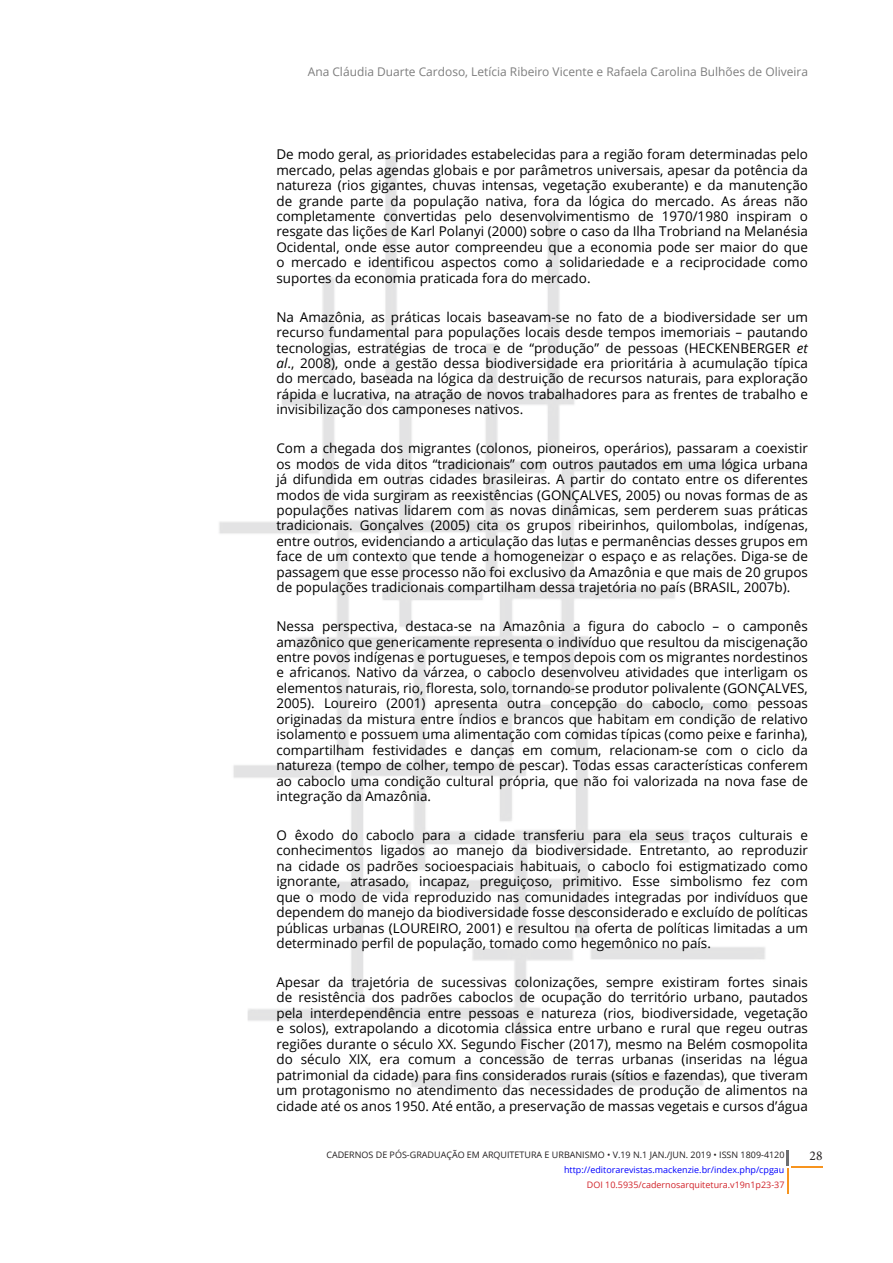
<style>
.page{position:relative;width:893px;height:1263px;background:#fff}
.page>*{position:absolute;margin:0;border:0;box-sizing:border-box;transform-origin:0 0}
.Normal__Web{font:13.5px/15.5px "Open Sans";color:#000;text-align:justify}
.t1{font:13.5px "Minion Pro";color:#231f20}
.CPFAU-TítuloPortuguê{font:12px "Open Sans";color:#7d7d7d}
.t2{font:9px "Open Sans";color:#231f20}
.t3{font:9px "Open Sans";color:#00f}
.t4{font:9px "Open Sans";color:#d1232a}
.s1{font-style:italic}
</style>
<div class="page">
<img style="left:219px;top:157px;width:546px;height:930px">
<svg style="left:787px;top:1150px;width:2px;height:15px"></svg>
<hr style="left:791px;top:1166px;width:31px;height:2px;background:#f7941e">
<hr style="left:787px;top:1168px;width:2px;height:26px;background:#f7941e">
<p class="CPFAU-TítuloPortuguê" style="left:308px;top:63px;width:502px">Ana Cláudia Duarte Cardoso, Letícia Ribeiro Vicente e Rafaela Carolina Bulhões de Oliveira</p>
<p class="Normal__Web" style="left:276px;top:146px;width:533px">De modo geral, as prioridades estabelecidas para a região foram determinadas pelo mercado, pelas agendas globais e por parâmetros universais, apesar da potência da natureza (rios gigantes, chuvas intensas, vegetação exuberante) e da manutenção de grande parte da população nativa, fora da lógica do mercado. As áreas não completamente convertidas pelo desenvolvimentismo de 1970/1980 inspiram o resgate das lições de Karl Polanyi (2000) sobre o caso da Ilha Trobriand na Melanésia Ocidental, onde esse autor compreendeu que a economia pode ser maior do que o mercado e identificou aspectos como a solidariedade e a reciprocidade como suportes da economia praticada fora do mercado.</p>
<p class="Normal__Web" style="left:276px;top:309px;width:533px">Na Amazônia, as práticas locais baseavam-se no fato de a biodiversidade ser um recurso fundamental para populações locais desde tempos imemoriais – pautando tecnologias, estratégias de troca e de “produção” de pessoas (HECKENBERGER <span class="s1">et al</span>., 2008), onde a gestão dessa biodiversidade era prioritária à acumulação típica do mercado, baseada na lógica da destruição de recursos naturais, para exploração rápida e lucrativa, na atração de novos trabalhadores para as frentes de trabalho e invisibilização dos camponeses nativos.</p>
<p class="Normal__Web" style="left:276px;top:440px;width:533px">Com a chegada dos migrantes (colonos, pioneiros, operários), passaram a coexistir os modos de vida ditos “tradicionais” com outros pautados em uma lógica urbana já difundida em outras cidades brasileiras. A partir do contato entre os diferentes modos de vida surgiram as reexistências (GONÇALVES, 2005) ou novas formas de as populações nativas lidarem com as novas dinâmicas, sem perderem suas práticas tradicionais. Gonçalves (2005) cita os grupos ribeirinhos, quilombolas, indígenas, entre outros, evidenciando a articulação das lutas e permanências desses grupos em face de um contexto que tende a homogeneizar o espaço e as relações. Diga-se de passagem que esse processo não foi exclusivo da Amazônia e que mais de 20 grupos de populações tradicionais compartilham dessa trajetória no país (BRASIL, 2007b).</p>
<p class="Normal__Web" style="left:276px;top:618px;width:533px">Nessa perspectiva, destaca-se na Amazônia a figura do caboclo – o camponês amazônico que genericamente representa o indivíduo que resultou da miscigenação entre povos indígenas e portugueses, e tempos depois com os migrantes nordestinos e africanos. Nativo da várzea, o caboclo desenvolveu atividades que interligam os elementos naturais, rio, floresta, solo, tornando-se produtor polivalente (GONÇALVES, 2005). Loureiro (2001) apresenta outra concepção do caboclo, como pessoas originadas da mistura entre índios e brancos que habitam em condição de relativo isolamento e possuem uma alimentação com comidas típicas (como peixe e farinha), compartilham festividades e danças em comum, relacionam-se com o ciclo da natureza (tempo de colher, tempo de pescar). Todas essas características conferem ao caboclo uma condição cultural própria, que não foi valorizada na nova fase de integração da Amazônia.</p>
<p class="Normal__Web" style="left:276px;top:827px;width:533px">O êxodo do caboclo para a cidade transferiu para ela seus traços culturais e conhecimentos ligados ao manejo da biodiversidade. Entretanto, ao reproduzir na cidade os padrões socioespaciais habituais, o caboclo foi estigmatizado como ignorante, atrasado, incapaz, preguiçoso, primitivo. Esse simbolismo fez com que o modo de vida reproduzido nas comunidades integradas por indivíduos que dependem do manejo da biodiversidade fosse desconsiderado e excluído de políticas públicas urbanas (LOUREIRO, 2001) e resultou na oferta de políticas limitadas a um determinado perfil de população, tomado como hegemônico no país.</p>
<p class="Normal__Web" style="left:276px;top:974px;width:533px">Apesar da trajetória de sucessivas colonizações, sempre existiram fortes sinais de resistência dos padrões caboclos de ocupação do território urbano, pautados pela interdependência entre pessoas e natureza (rios, biodiversidade, vegetação e solos), extrapolando a dicotomia clássica entre urbano e rural que regeu outras regiões durante o século XX. Segundo Fischer (2017), mesmo na Belém cosmopolita do século XIX, era comum a concessão de terras urbanas (inseridas na légua patrimonial da cidade) para fins considerados rurais (sítios e fazendas), que tiveram um protagonismo no atendimento das necessidades de produção de alimentos na cidade até os anos 1950. Até então, a preservação de massas vegetais e cursos d’água</p>
<p class="t2" style="left:326px;top:1148px;width:460px">CADERNOS DE PÓS-GRADUAÇÃO EM ARQUITETURA E URBANISMO • V.19 N.1 JAN./JUN. 2019 • ISSN 1809-4120</p>
<p class="t1" style="left:810px;top:1146px;width:14px">28</p>
<p class="t3" style="left:564px;top:1163px;width:222px">http://editorarevistas.mackenzie.br/index.php/cpgau</p>
<p class="t4" style="left:587px;top:1178px;width:199px">DOI 10.5935/cadernosarquitetura.v19n1p23-37</p>
</div>
